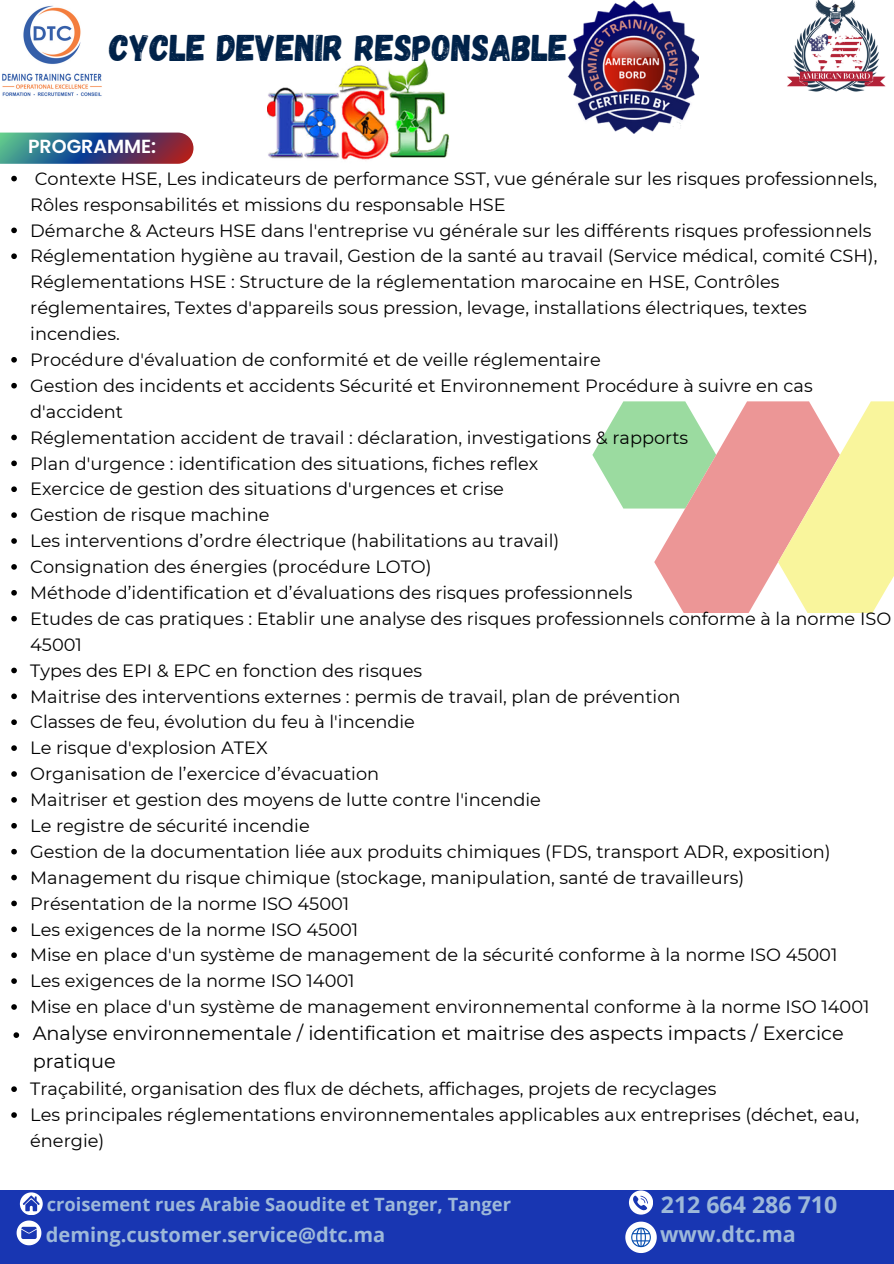
<style>
.page{position:relative;width:894px;height:1264px;background:#fff}
.page>*{position:absolute;margin:0;border:0;box-sizing:border-box;transform-origin:0 0}
.t1{font:37.2px "Gagalin";color:#002249}
.t2{font:700 23.1px "Open Sans";color:#9eb9d9}
.t3{font:700 21.45px "Open Sans";color:#9eb9d9}
.t4{font:700 20.1px "Open Sans";color:#9eb9d9}
.t5{font:19.2px/28.2px "Montserrat";color:#000}
.t6{font:600 18.9px "Poppins";color:#fff}
.t7{font:700 18.3px "Open Sans";color:#9eb9d9}
.t8{font:17.7px/25.8px "Montserrat";color:#000}
</style>
<div class="page">
<svg style="left:592px;top:401px;width:301px;height:212px"></svg>
<svg style="left:11px;top:176px;width:6px;height:5px"></svg>
<svg style="left:11px;top:227px;width:6px;height:6px"></svg>
<svg style="left:11px;top:253px;width:6px;height:6px"></svg>
<svg style="left:11px;top:357px;width:6px;height:5px"></svg>
<svg style="left:11px;top:383px;width:6px;height:5px"></svg>
<svg style="left:11px;top:434px;width:6px;height:6px"></svg>
<svg style="left:11px;top:460px;width:6px;height:6px"></svg>
<svg style="left:11px;top:486px;width:6px;height:6px"></svg>
<svg style="left:11px;top:512px;width:6px;height:6px"></svg>
<svg style="left:11px;top:538px;width:6px;height:6px"></svg>
<svg style="left:11px;top:564px;width:6px;height:5px"></svg>
<svg style="left:11px;top:590px;width:6px;height:5px"></svg>
<svg style="left:11px;top:616px;width:6px;height:5px"></svg>
<svg style="left:11px;top:667px;width:6px;height:6px"></svg>
<svg style="left:11px;top:693px;width:6px;height:6px"></svg>
<svg style="left:11px;top:719px;width:6px;height:6px"></svg>
<svg style="left:11px;top:745px;width:6px;height:6px"></svg>
<svg style="left:11px;top:771px;width:6px;height:5px"></svg>
<svg style="left:11px;top:797px;width:6px;height:5px"></svg>
<svg style="left:11px;top:823px;width:6px;height:5px"></svg>
<svg style="left:11px;top:848px;width:6px;height:6px"></svg>
<svg style="left:11px;top:874px;width:6px;height:6px"></svg>
<svg style="left:11px;top:900px;width:6px;height:6px"></svg>
<svg style="left:11px;top:926px;width:6px;height:6px"></svg>
<svg style="left:11px;top:952px;width:6px;height:6px"></svg>
<svg style="left:11px;top:978px;width:6px;height:5px"></svg>
<svg style="left:11px;top:1004px;width:6px;height:5px"></svg>
<svg style="left:13px;top:1032px;width:6px;height:5px"></svg>
<svg style="left:11px;top:1086px;width:6px;height:5px"></svg>
<svg style="left:11px;top:1112px;width:6px;height:5px"></svg>
<img style="left:2px;top:5px;width:100px;height:92px">
<img style="left:787px;top:0;width:99px;height:92px">
<img style="left:567px;top:0;width:130px;height:133px">
<img style="left:268px;top:60px;width:181px;height:101px">
<svg style="left:0;top:133px;width:193px;height:31px;background:#495677"></svg>
<div style="left:0;top:1190px;width:893px;height:73px;background:#1836b2"></div>
<svg style="left:629px;top:1190px;width:23px;height:23px"></svg>
<svg style="left:17px;top:1220px;width:24px;height:25px"></svg>
<svg style="left:20px;top:1192px;width:22px;height:22px"></svg>
<svg style="left:625px;top:1221px;width:31px;height:31px"></svg>
<p class="t1" style="left:110px;top:24px;width:459px">CYCLE DEVENIR RESPONSABLE</p>
<p class="t6" style="left:28px;top:133px;width:130px">PROGRAMME:</p>
<p class="t8" style="left:30px;top:165px;width:848px">Contexte HSE, Les indicateurs de performance SST, vue générale sur les risques professionnels,<br>Rôles responsabilités et missions du responsable HSE</p>
<p class="t8" style="left:30px;top:217px;width:842px">Démarche &amp; Acteurs HSE dans l'entreprise vu générale sur les différents risques professionnels</p>
<h1 class="t8" style="left:30px;top:243px;width:848px">Réglementation hygiène au travail, Gestion de la santé au travail (Service médical, comité CSH), Réglementations HSE : Structure de la réglementation marocaine en HSE, Contrôles réglementaires, Textes d'appareils sous pression, levage, installations électriques, textes incendies.</h1>
<p class="t8" style="left:30px;top:347px;width:572px">Procédure d'évaluation de conformité et de veille réglementaire</p>
<h3 class="t8" style="left:30px;top:372px;width:783px">Gestion des incidents et accidents Sécurité et Environnement Procédure à suivre en cas d'accident</h3>
<p class="t8" style="left:30px;top:424px;width:659px">Réglementation accident de travail : déclaration, investigations &amp; rapports</p>
<p class="t8" style="left:30px;top:450px;width:509px">Plan d'urgence : identification des situations, fiches reflex</p>
<p class="t8" style="left:30px;top:476px;width:475px">Exercice de gestion des situations d'urgences et crise</p>
<p class="t8" style="left:30px;top:502px;width:241px">Gestion de risque machine</p>
<p class="t8" style="left:30px;top:528px;width:530px">Les interventions d’ordre électrique (habilitations au travail)</p>
<p class="t8" style="left:30px;top:554px;width:403px">Consignation des énergies (procédure LOTO)</p>
<p class="t8" style="left:30px;top:579px;width:603px">Méthode d’identification et d’évaluations des risques professionnels</p>
<p class="t8" style="left:30px;top:605px;width:862px">Etudes de cas pratiques : Etablir une analyse des risques professionnels conforme à la norme ISO<br>45001</p>
<p class="t8" style="left:30px;top:657px;width:393px">Types des EPI &amp; EPC en fonction des risques</p>
<p class="t8" style="left:30px;top:683px;width:651px">Maitrise des interventions externes : permis de travail, plan de prévention</p>
<p class="t8" style="left:30px;top:709px;width:386px">Classes de feu, évolution du feu à l'incendie</p>
<p class="t8" style="left:30px;top:735px;width:239px">Le risque d'explosion ATEX</p>
<p class="t8" style="left:30px;top:761px;width:350px">Organisation de l’exercice d’évacuation</p>
<p class="t8" style="left:30px;top:786px;width:512px">Maitriser et gestion des moyens de lutte contre l'incendie</p>
<p class="t8" style="left:30px;top:812px;width:281px">Le registre de sécurité incendie</p>
<p class="t8" style="left:30px;top:838px;width:801px">Gestion de la documentation liée aux produits chimiques (FDS, transport ADR, exposition)</p>
<p class="t8" style="left:30px;top:864px;width:715px">Management du risque chimique (stockage, manipulation, santé de travailleurs)</p>
<p class="t8" style="left:30px;top:890px;width:320px">Présentation de la norme ISO 45001</p>
<p class="t8" style="left:30px;top:916px;width:329px">Les exigences de la norme ISO 45001</p>
<p class="t8" style="left:30px;top:942px;width:808px">Mise en place d'un système de management de la sécurité conforme à la norme ISO 45001</p>
<p class="t8" style="left:30px;top:968px;width:326px">Les exigences de la norme ISO 14001</p>
<p class="t8" style="left:30px;top:993px;width:840px">Mise en place d'un système de management environnemental conforme à la norme ISO 14001</p>
<p class="t5" style="left:33px;top:1019px;width:812px">Analyse environnementale / identification et maitrise des aspects impacts / Exercice pratique</p>
<p class="t8" style="left:30px;top:1076px;width:687px">Traçabilité, organisation des flux de déchets, affichages, projets de recyclages</p>
<p class="t8" style="left:30px;top:1101px;width:830px">Les principales réglementations environnementales applicables aux entreprises (déchet, eau, énergie)</p>
<p class="t7" style="left:47px;top:1191px;width:465px">croisement rues Arabie Saoudite et Tanger, Tanger</p>
<p class="t2" style="left:660px;top:1187px;width:178px">212 664 286 710</p>
<p class="t3" style="left:660px;top:1218px;width:137px">www.dtc.ma</p>
<p class="t4" style="left:46px;top:1220px;width:341px">deming.customer.service@dtc.ma</p>
</div>
